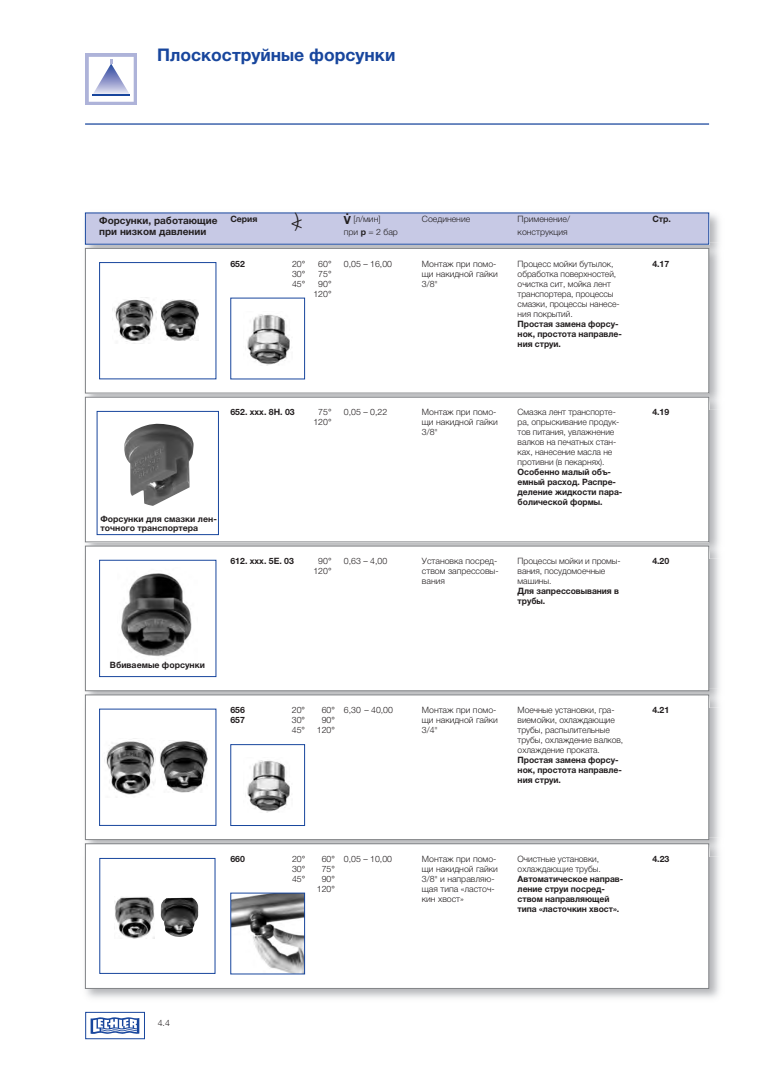
<style>
.page{position:relative;width:780px;height:1088px;background:#fff}
.page>*{position:absolute;margin:0;border:0;box-sizing:border-box;transform-origin:0 0}
.t1{font:300 20px "Helvetica Neue LTCYR";color:#231f20}
.t2{font:700 17.5px "Helvetica Neue LTCYR";color:#18469d}
.t3{font:700 11.25px "Helvetica Neue LTCYR";color:#231f20}
.t4{font:700 10px "Helvetica Neue LTCYR";color:#231f20}
.t5{font:300 8.75px/10px "Helvetica Neue LTCYR";letter-spacing:-.005em;color:#231f20}
.t6{font:700 8.75px/10px "Helvetica Neue LTCYR";letter-spacing:-.005em;color:#231f20}
.s1{font-weight:700;font-size:11.25px}
.s2{font-weight:700}
</style>
<div class="page">
<img style="left:84px;top:707px;width:636px;height:291px">
<img style="left:84px;top:837px;width:636px;height:19px">
<img style="left:84px;top:559px;width:636px;height:148px">
<img style="left:84px;top:410px;width:636px;height:149px">
<div style="left:85px;top:1012px;width:60px;height:27px;border:1px solid #18469d"></div>
<svg style="left:91px;top:1017px;width:48px;height:17px"></svg>
<img style="left:84px;top:212px;width:636px;height:198px">
<img style="left:84px;top:242px;width:636px;height:19px">
<div style="left:86px;top:213px;width:622px;height:31px;background:#c7c9e5"></div>
<div style="left:85px;top:248px;width:623px;height:145px;background:#fff"></div>
<div style="left:85px;top:248px;width:624px;height:145px;border:1px solid #808285"></div>
<div style="left:85px;top:695px;width:623px;height:144px;background:#fff"></div>
<div style="left:85px;top:694px;width:624px;height:146px;border:1px solid #808285"></div>
<img style="left:114px;top:299px;width:43px;height:45px">
<div style="left:99px;top:262px;width:117px;height:117px;border:1px solid #18469d"></div>
<img style="left:106px;top:738px;width:50px;height:57px">
<div style="left:99px;top:709px;width:117px;height:117px;border:1px solid #18469d"></div>
<div style="left:85px;top:844px;width:623px;height:144px;background:#fff"></div>
<div style="left:85px;top:843px;width:624px;height:146px;border:1px solid #808285"></div>
<img style="left:115px;top:897px;width:40px;height:41px">
<div style="left:99px;top:858px;width:116px;height:116px;border:1px solid #18469d"></div>
<div style="left:85px;top:53px;width:52px;height:52px;background:#aeb3d9"></div>
<div style="left:90px;top:58px;width:42px;height:42px;background:#fff"></div>
<div style="left:89px;top:57px;width:45px;height:45px;border:3px solid #fff"></div>
<svg style="left:93px;top:59px;width:37px;height:36px"></svg>
<hr style="left:93px;top:95px;width:37px;height:1px;background:#18469d">
<img style="left:247px;top:314px;width:43px;height:52px">
<img style="left:247px;top:760px;width:43px;height:52px">
<div style="left:230px;top:744px;width:75px;height:82px;border:1px solid #18469d"></div>
<img style="left:232px;top:895px;width:71px;height:77px">
<div style="left:230px;top:893px;width:75px;height:81px;border:1px solid #18469d"></div>
<img style="left:161px;top:299px;width:37px;height:42px">
<div style="left:85px;top:397px;width:623px;height:145px;background:#fff"></div>
<div style="left:85px;top:397px;width:624px;height:145px;border:1px solid #808285"></div>
<img style="left:124px;top:423px;width:69px;height:83px">
<div style="left:97px;top:411px;width:122px;height:124px;border:1px solid #18469d"></div>
<div style="left:85px;top:546px;width:623px;height:145px;background:#fff"></div>
<div style="left:85px;top:546px;width:624px;height:145px;border:1px solid #808285"></div>
<img style="left:121px;top:573px;width:71px;height:83px">
<div style="left:99px;top:560px;width:117px;height:117px;border:1px solid #18469d"></div>
<img style="left:172px;top:897px;width:26px;height:40px">
<img style="left:160px;top:740px;width:47px;height:53px">
<hr style="left:85px;top:123px;width:624px;height:2px;background:#18469d">
<h2 class="t2" style="left:157px;top:48px;width:240px">Плоскоструйные форсунки</h2>
<h1 class="t1" style="left:295px;top:213px;width:6px">)</h1>
<p class="t3" style="left:345px;top:207px;width:5px">.</p>
<p class="t4" style="left:99px;top:217px;width:120px">Форсунки, работающие</p>
<p class="t6" style="left:230px;top:215px;width:29px">Серия</p>
<p class="t5" style="left:344px;top:215px;width:38px"><span class="s1">V</span> [л/мин]</p>
<p class="t5" style="left:422px;top:215px;width:50px">Соединение</p>
<p class="t5" style="left:517px;top:215px;width:54px">Применение/</p>
<p class="t6" style="left:652px;top:215px;width:20px">Стр.</p>
<p class="t4" style="left:99px;top:228px;width:109px">при низком давлении</p>
<h1 class="t1" style="left:291px;top:215px;width:14px">&lt;</h1>
<p class="t5" style="left:344px;top:228px;width:56px">при <span class="s2">p</span> = 2 бар</p>
<p class="t5" style="left:517px;top:228px;width:51px">конструкция</p>
<p class="t6" style="left:230px;top:259px;width:16px">652</p>
<p class="t5" style="left:292px;top:259px;width:15px">20°</p>
<p class="t6" style="left:652px;top:259px;width:19px">4.17</p>
<p class="t5" style="left:292px;top:269px;width:15px">30°<br>45°</p>
<p class="t5" style="left:313px;top:259px;width:20px;text-align:center">60°<br>75°<br>90°<br>120°</p>
<p class="t5" style="left:344px;top:259px;width:50px">0,05 – 16,00</p>
<p class="t5" style="left:422px;top:259px;width:77px">Монтаж при помо&shy;щи накидной гайки<br>3/8"</p>
<p class="t5" style="left:517px;top:259px;width:103px">Процесс мойки бутылок, обработка поверхностей, очистка сит, мойка лент транспортера, процессы смазки, процессы нанесе&shy;ния покрытий.</p>
<p class="t6" style="left:517px;top:319px;width:106px">Простая замена форсу&shy;нок, простота направле&shy;ния струи.</p>
<p class="t6" style="left:100px;top:516px;width:118px;line-height:8.8px">Форсунки для смазки лен&shy;точного транспортера</p>
<p class="t5" style="left:344px;top:408px;width:45px">0,05 – 0,22</p>
<p class="t5" style="left:422px;top:408px;width:77px">Монтаж при помо&shy;щи накидной гайки<br>3/8"</p>
<p class="t5" style="left:517px;top:408px;width:103px">Смазка лент транспорте&shy;ра, опрыскивание продук&shy;тов питания, увлажнение валков на печатных стан&shy;ках, нанесение масла не противни (в пекарнях).</p>
<p class="t6" style="left:517px;top:468px;width:106px">Особенно малый объ&shy;емный расход. Распре&shy;деление жидкости пара&shy;болической формы.</p>
<p class="t6" style="left:230px;top:408px;width:66px">652. xxx. 8H. 03</p>
<p class="t5" style="left:318px;top:408px;width:15px">75°</p>
<p class="t6" style="left:652px;top:408px;width:19px">4.19</p>
<p class="t5" style="left:313px;top:418px;width:20px">120°</p>
<p class="t5" style="left:344px;top:557px;width:45px">0,63 – 4,00</p>
<p class="t5" style="left:422px;top:557px;width:78px">Установка посред&shy;ством запрессовы&shy;вания</p>
<p class="t5" style="left:517px;top:557px;width:105px">Процессы мойки и промы&shy;вания, посудомоечные машины.</p>
<p class="t6" style="left:517px;top:587px;width:103px">Для запрессовывания в трубы.</p>
<p class="t6" style="left:230px;top:557px;width:65px">612. xxx. 5E. 03</p>
<p class="t5" style="left:318px;top:557px;width:15px">90°</p>
<p class="t6" style="left:652px;top:557px;width:19px">4.20</p>
<p class="t5" style="left:313px;top:567px;width:20px">120°</p>
<p class="t6" style="left:110px;top:661px;width:97px">Вбиваемые форсунки</p>
<p class="t6" style="left:230px;top:706px;width:16px">656</p>
<p class="t6" style="left:652px;top:706px;width:19px">4.21</p>
<p class="t6" style="left:230px;top:716px;width:16px">657</p>
<p class="t5" style="left:292px;top:706px;width:15px;text-align:justify">20° 30° 45°</p>
<p class="t5" style="left:317px;top:706px;width:20px;text-align:center">60°<br>90°<br>120°</p>
<p class="t5" style="left:344px;top:706px;width:51px">6,30 – 40,00</p>
<p class="t5" style="left:422px;top:706px;width:77px">Монтаж при помо&shy;щи накидной гайки<br>3/4"</p>
<p class="t5" style="left:517px;top:706px;width:107px">Моечные установки, гра&shy;виемойки, охлаждающие трубы, распылительные трубы, охлаждение валков, охлаждение проката.</p>
<p class="t6" style="left:517px;top:756px;width:106px">Простая замена форсу&shy;нок, простота направле&shy;ния струи.</p>
<p class="t6" style="left:230px;top:855px;width:16px">660</p>
<p class="t5" style="left:292px;top:855px;width:15px">20°</p>
<p class="t6" style="left:652px;top:855px;width:19px">4.23</p>
<p class="t5" style="left:292px;top:865px;width:15px">30°<br>45°</p>
<p class="t5" style="left:317px;top:855px;width:20px;text-align:center">60°<br>75°<br>90°<br>120°</p>
<p class="t5" style="left:344px;top:855px;width:50px">0,05 – 10,00</p>
<p class="t5" style="left:422px;top:855px;width:77px">Монтаж при помо&shy;щи накидной гайки<br>3/8" и направляю&shy;щая типа «ласточ&shy;кин хвост»</p>
<p class="t5" style="left:517px;top:855px;width:85px">Очистные установки, охлаждающие трубы.</p>
<p class="t6" style="left:517px;top:875px;width:107px">Автоматическое направ&shy;ление струи посред&shy;ством направляющей типа «ласточкин хвост».</p>
<p class="t5" style="left:158px;top:1018px;width:14px">4.4</p>
</div>
